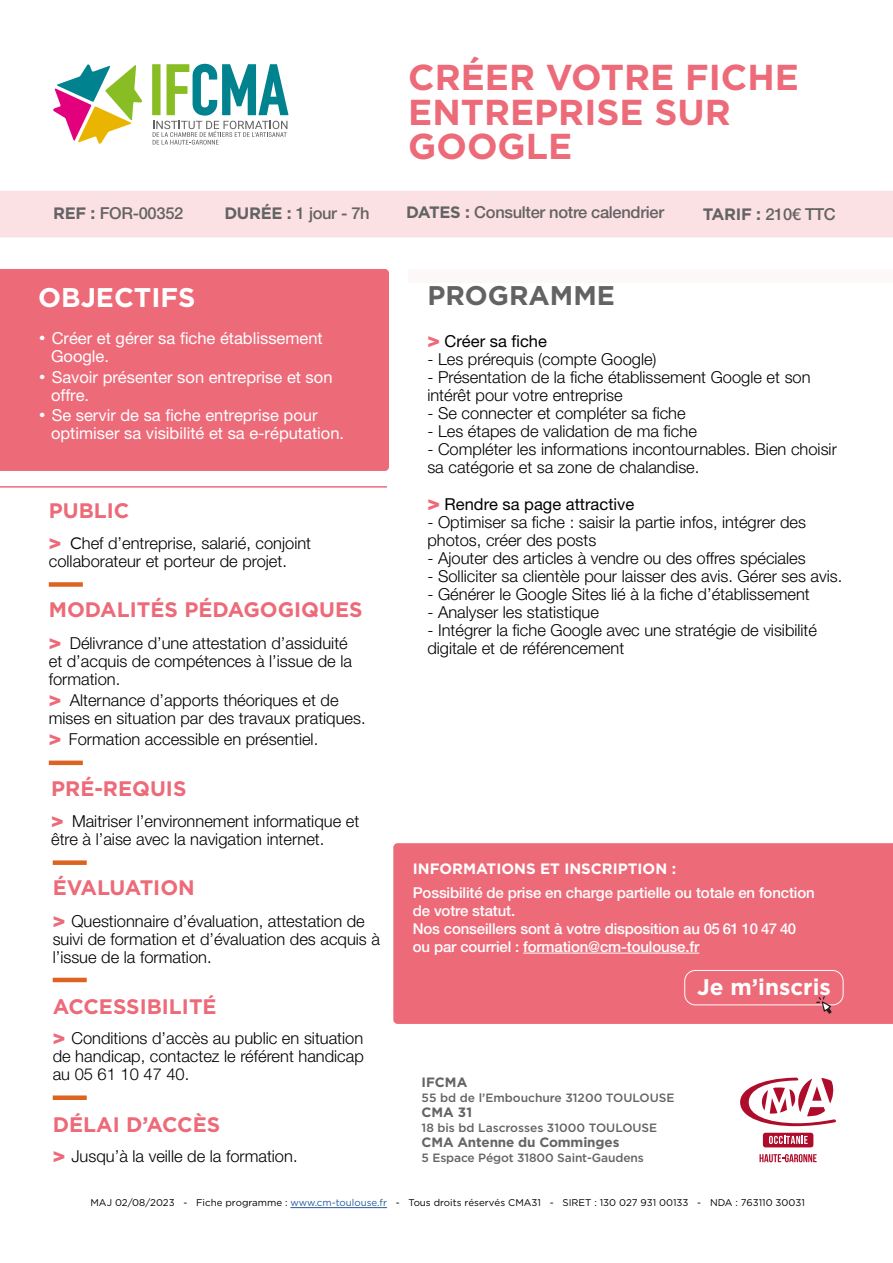
<style>
.page{position:relative;width:893px;height:1263px;background:#fff}
.page>*{position:absolute;margin:0;border:0;box-sizing:border-box;transform-origin:0 0}
.t1{font:700 36px/34.5px "Gotham";color:#ed6a79}
.t2{font:700 27px "Gotham";color:#646363}
.t3{font:700 27px "Gotham";color:#fff}
.t4{font:700 22.5px "Gotham";color:#fff}
.t5{font:700 21px "Gotham";color:#ed6a79}
.t6{font:700 21px "Gotham";color:#ed6a79}
.t7{font:300 16.5px/18px "Helvetica Neue LT Pro";color:#000}
.t8{font:16.5px/18px "Helvetica Neue LT Pro";color:#fff}
.t9{font:300 16.5px/18px "Helvetica Neue LT Pro";color:#010202;text-align:justify}
.t10{font:500 16.5px "Helvetica Neue LT Pro";letter-spacing:-.02em;color:#646363}
.t11{font:16.5px "Helvetica Neue LT Pro";color:#000}
.t12{font:500 15px/18px "Helvetica Neue LT Pro";letter-spacing:-.01em;color:#fff}
.t13{font:700 15px "Gotham";color:#fff}
.t14{font:700 13.5px "Gotham";letter-spacing:-.01em;color:#656563}
.t15{font:700 13.5px "Gotham";color:#646363}
.t16{font:500 12px "Gotham";color:#646363}
.t17{font:500 12px "Gotham";letter-spacing:-.01em;color:#656563}
.t18{font:9.75px "Gotham";color:#000}
.s1{font-family:"Gotham";font-weight:700}
.s2{font-family:"Gotham";font-size:17.25px}
.s3{font-weight:800;font-size:21px;color:#ed6a79}
.s4{font-family:"Gotham";font-weight:400}
.s5{color:#275b9b}
</style>
<div class="page">
<div style="left:0;top:269px;width:389px;height:202px;background:#ed6a79"></div>
<div style="left:408px;top:269px;width:485px;height:13px;background:#fef7f8"></div>
<div style="left:152px;top:64px;width:9px;height:51px;background:#9bc747"></div>
<svg style="left:153px;top:64px;width:135px;height:81px"></svg>
<svg style="left:53px;top:64px;width:89px;height:80px"></svg>
<hr style="left:0;top:486px;width:387px;height:2px;background:#ed6a79">
<div style="left:53px;top:1095px;width:34px;height:5px;background:#dc6320"></div>
<hr style="left:53px;top:978px;width:34px;height:4px;background:#dc6320">
<div style="left:49px;top:582px;width:34px;height:5px;background:#dc6320"></div>
<div style="left:49px;top:760px;width:34px;height:5px;background:#dc6320"></div>
<div style="left:53px;top:860px;width:34px;height:5px;background:#dc6320"></div>
<hr style="left:290px;top:1207px;width:97px;height:1px;background:#275b9b">
<div style="left:0;top:191px;width:893px;height:46px;background:#fbe1e4"></div>
<div style="left:393px;top:843px;width:500px;height:181px;background:#ed6a79"></div>
<div style="left:684px;top:970px;width:159px;height:35px;border:1px solid #fff;border-radius:11px"></div>
<svg style="left:816px;top:996px;width:16px;height:17px"></svg>
<div style="left:413px;top:863px;width:424px;height:97px;background:#ed6a79"></div>
<hr style="left:523px;top:953px;width:176px;height:1px;background:#fff">
<div style="left:763px;top:1133px;width:50px;height:14px;background:#af0b2b;border-radius:3px"></div>
<svg style="left:740px;top:1077px;width:96px;height:49px"></svg>
<svg style="left:769px;top:1136px;width:39px;height:8px"></svg>
<svg style="left:759px;top:1154px;width:58px;height:8px"></svg>
<p class="t10" style="left:53px;top:204px;width:132px"><span class="s1">REF :</span> FOR-00352</p>
<h2 class="t3" style="left:38px;top:282px;width:159px">OBJECTIFS</h2>
<h1 class="t1" style="left:408px;top:59px;width:392px">CRÉER VOTRE FICHE<br>ENTREPRISE SUR<br>GOOGLE</h1>
<p class="t10" style="left:224px;top:204px;width:147px"><span class="s1">DURÉE :</span> 1 jour - 7h</p>
<p class="t10" style="left:406px;top:203px;width:259px"><span class="s1">DATES :</span> Consulter notre calendrier</p>
<p class="t10" style="left:703px;top:204px;width:135px"><span class="s1">TARIF :</span> 210€ TTC</p>
<h2 class="t2" style="left:427px;top:279px;width:189px">PROGRAMME</h2>
<p class="t8" style="left:51px;top:329px;width:273px;text-indent:-13px"><span class="s2">•</span> Créer et gérer sa fiche établissement<br>Google.</p>
<p class="t8" style="left:51px;top:368px;width:283px;text-indent:-13px"><span class="s2">•</span> Savoir présenter son entreprise et son offre.</p>
<p class="t8" style="left:51px;top:406px;width:295px;text-indent:-13px"><span class="s2">•</span> Se servir de sa fiche entreprise pour optimiser sa visibilité et sa e-réputation.</p>
<p class="t5" style="left:49px;top:498px;width:82px">PUBLIC</p>
<p class="t7" style="left:49px;top:534px;width:264px"><span class="s3">&gt;</span> <span class="s4">C</span>hef d’entreprise, salarié, conjoint collaborateur et porteur de projet.</p>
<p class="t5" style="left:49px;top:598px;width:315px">MODALITÉS PÉDAGOGIQUES</p>
<p class="t7" style="left:49px;top:634px;width:305px"><span class="s3">&gt;</span> Délivrance d’une attestation d’assiduité et d’acquis de compétences à l’issue de la formation.</p>
<p class="t7" style="left:49px;top:691px;width:318px"><span class="s3">&gt;</span> Alternance d’apports théoriques et de mises en situation par des travaux pratiques.</p>
<p class="t7" style="left:49px;top:730px;width:271px"><span class="s3">&gt;</span> Formation accessible en présentiel.</p>
<p class="t5" style="left:51px;top:776px;width:137px">PRÉ-REQUIS</p>
<p class="t7" style="left:51px;top:812px;width:310px"><span class="s3">&gt;</span> Maitriser l’environnement informatique et être à l’aise avec la navigation internet.</p>
<p class="t5" style="left:53px;top:876px;width:144px">ÉVALUATION</p>
<p class="t7" style="left:53px;top:911px;width:329px"><span class="s3">&gt;</span> Questionnaire d’évaluation, attestation de suivi de formation et d’évaluation des acquis à l’issue de la formation.</p>
<p class="t6" style="left:53px;top:993px;width:165px">ACCESSIBILITÉ</p>
<p class="t9" style="left:53px;top:1029px;width:313px"><span class="s3">&gt;</span> Conditions d’accès au public en situation de handicap, contactez le référent handicap au 05 61 10 47 40.</p>
<p class="t6" style="left:53px;top:1110px;width:169px">DÉLAI D’ACCÈS</p>
<p class="t7" style="left:53px;top:1147px;width:246px"><span class="s3">&gt;</span> Jusqu’à la veille de la formation.</p>
<p class="t11" style="left:427px;top:331px;width:121px"><span class="s3">&gt;</span> Créer sa fiche</p>
<p class="t7" style="left:427px;top:349px;width:231px">- Les prérequis (compte Google)</p>
<p class="t7" style="left:427px;top:367px;width:385px">- Présentation de la fiche établissement Google et son intérêt pour votre entreprise</p>
<p class="t7" style="left:427px;top:403px;width:260px">- Se connecter et compléter sa fiche</p>
<p class="t7" style="left:427px;top:421px;width:271px">- Les étapes de validation de ma fiche</p>
<p class="t7" style="left:427px;top:439px;width:411px">- Compléter les informations incontournables. Bien choisir sa catégorie et sa zone de chalandise.</p>
<p class="t11" style="left:427px;top:494px;width:208px"><span class="s3">&gt;</span> Rendre sa page attractive</p>
<p class="t7" style="left:427px;top:513px;width:380px">- Optimiser sa fiche : saisir la partie infos, intégrer des photos, créer des posts</p>
<p class="t7" style="left:427px;top:549px;width:380px">- Ajouter des articles à vendre ou des offres spéciales</p>
<p class="t7" style="left:427px;top:567px;width:417px">- Solliciter sa clientèle pour laisser des avis. Gérer ses avis.</p>
<p class="t7" style="left:427px;top:585px;width:384px">- Générer le Google Sites lié à la fiche d’établissement</p>
<p class="t7" style="left:427px;top:603px;width:173px">- Analyser les statistique</p>
<p class="t7" style="left:427px;top:621px;width:391px">- Intégrer la fiche Google avec une stratégie de visibilité digitale et de référencement</p>
<p class="t13" style="left:413px;top:860px;width:265px">INFORMATIONS ET INSCRIPTION :</p>
<p class="t12" style="left:413px;top:883px;width:403px">Possibilité de prise en charge partielle ou totale en fonction de votre statut.<br>Nos conseillers sont à votre disposition au 05 61 10 47 40 ou par courriel : formation@cm-toulouse.fr</p>
<h3 class="t4" style="left:697px;top:974px;width:135px">Je m’inscris</h3>
<p class="t15" style="left:422px;top:1073px;width:47px">IFCMA</p>
<p class="t16" style="left:422px;top:1091px;width:254px">55 bd de l’Embouchure 31200 TOULOUSE</p>
<p class="t15" style="left:422px;top:1103px;width:52px">CMA 31</p>
<p class="t16" style="left:422px;top:1121px;width:237px">18 bis bd Lascrosses 31000 TOULOUSE</p>
<p class="t14" style="left:422px;top:1135px;width:199px">CMA Antenne du Comminges</p>
<p class="t17" style="left:422px;top:1151px;width:224px">5 Espace Pégot 31800 Saint-Gaudens</p>
<p class="t18" style="left:91px;top:1197px;width:716px">MAJ 02/08/2023 - Fiche programme : <span class="s5">www.cm-toulouse.fr</span> - Tous droits réservés CMA31 - SIRET : 130 027 931 00133 - NDA : 763110 30031</p>
</div>
